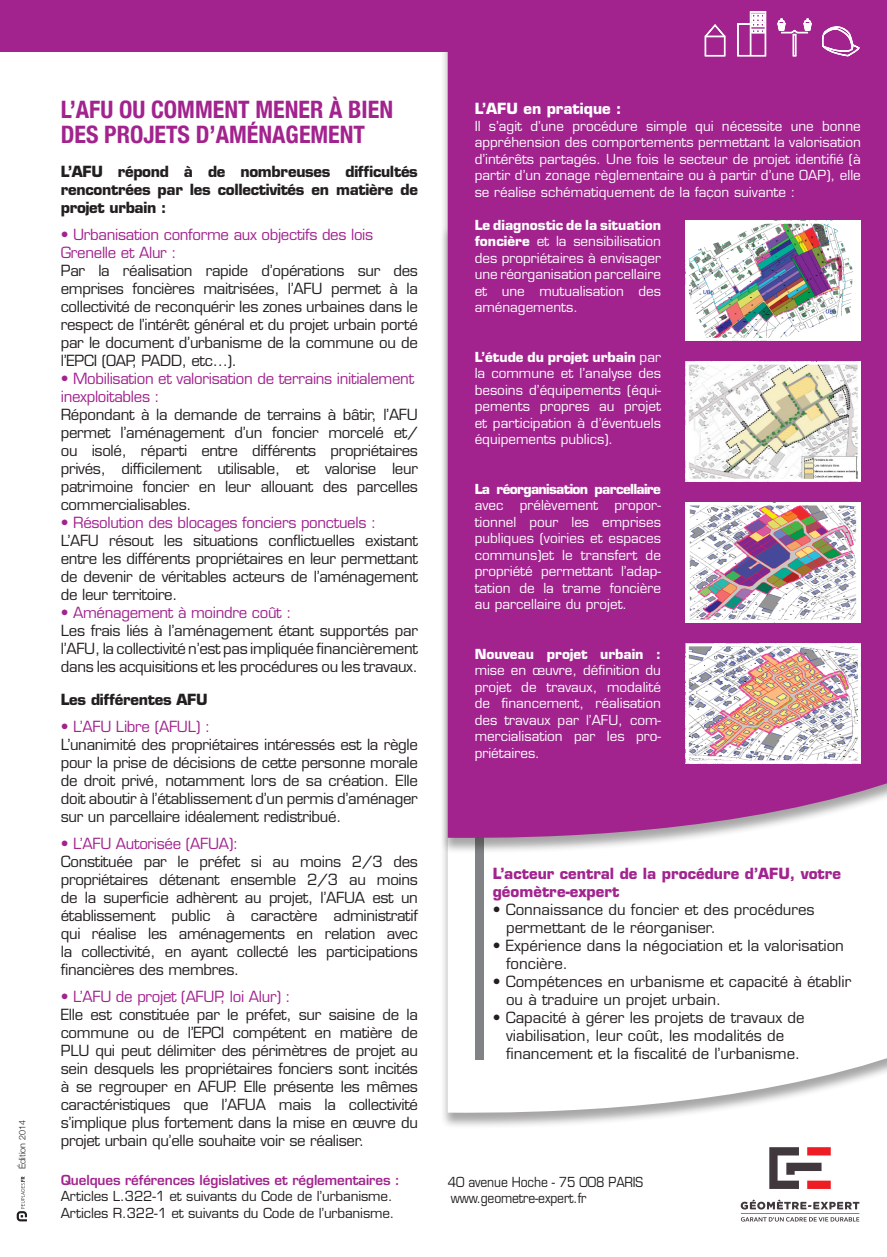
<style>
.page{position:relative;width:887px;height:1257px;background:#fff}
.page>*{position:absolute;margin:0;border:0;box-sizing:border-box;transform-origin:0 0}
.t1{font:700 condensed 24px "Helvetica Neue";color:#a2238e}
.t2{font:15px/18px "Eurostile";letter-spacing:-.02em;color:#231f20;text-align:justify}
.t3{font:15px/18px "Eurostile";color:#231f20}
.t4{font:15px/18px "Eurostile";letter-spacing:-.02em;color:#a2238e}
.t5{font:700 15px/18px "Eurostile";letter-spacing:-.02em;color:#231f20;text-align:justify}
.t6{font:700 15px/18px "Eurostile";color:#a2238e}
.t7{font:700 15px "Eurostile";color:#fff}
.t8{font:13.5px/16.5px "Eurostile";color:#fff;text-align:justify}
.t9{font:13.5px/16.5px "Eurostile";letter-spacing:-.01em;color:#231f20}
.t10{font:600 13.5px "Eurostile";letter-spacing:-.01em;color:#a2238e}
.t11{font:13.5px/16.2px "Eurostile";letter-spacing:-.01em;color:#231f20;scale:.9 1}
.t12{font:700 13.5px "Eurostile";letter-spacing:-.05em;color:#fff}
.t13{font:700 13.5px "Eurostile";color:#fff}
.t14{font:300 9px "Helvetica Neue";color:#231f20}
.s1{font-weight:700}
</style>
<div class="page">
<div style="left:440px;top:224px;width:447px;height:905px;background:#231f20;opacity:.4"></div>
<svg style="left:448px;top:854px;width:439px;height:259px"></svg>
<div style="left:475px;top:817px;width:9px;height:242px;background:#808285"></div>
<div style="left:440px;top:0;width:447px;height:854px;background:#231f20;opacity:.4"></div>
<div style="left:448px;top:52px;width:439px;height:786px;background:#a2238e"></div>
<div style="left:0;top:0;width:887px;height:52px;background:#a2238e"></div>
<svg style="left:17px;top:1176px;width:10px;height:45px"></svg>
<img style="left:690px;top:225px;width:167px;height:112px">
<img style="left:690px;top:366px;width:167px;height:112px">
<div style="left:686px;top:362px;width:175px;height:120px;border:3px solid #fff"></div>
<img style="left:690px;top:506px;width:167px;height:112px">
<div style="left:686px;top:502px;width:175px;height:120px;border:3px solid #fff"></div>
<img style="left:690px;top:647px;width:167px;height:112px">
<div style="left:686px;top:643px;width:175px;height:120px;border:3px solid #fff"></div>
<svg style="left:705px;top:24px;width:20px;height:32px"></svg>
<svg style="left:737px;top:11px;width:29px;height:45px"></svg>
<div style="left:793px;top:34px;width:3px;height:22px;border:1px solid #fff"></div>
<svg style="left:777px;top:18px;width:35px;height:15px"></svg>
<svg style="left:820px;top:26px;width:40px;height:30px"></svg>
<img style="left:718px;top:1125px;width:164px;height:97px">
<p class="t14" style="left:17px;top:1169px;width:50px;rotate:-90deg">édition 2014</p>
<h1 class="t1" style="left:61px;top:95px;width:106px">L’AFU OU COMMENT</h1>
<h1 class="t1" style="left:255px;top:95px;width:15px">MENER</h1>
<h1 class="t1" style="left:329px;top:95px;width:44px">À BIEN</h1>
<h1 class="t1" style="left:61px;top:120px;width:107px">DES PROJETS</h1>
<h1 class="t1" style="left:196px;top:120px;width:77px">D’AMÉNAGEMENT</h1>
<p class="t5" style="left:61px;top:162px;width:359px">L’AFU répond à de nombreuses difficultés rencontrées par les collectivités en matière de projet urbain :</p>
<p class="t4" style="left:61px;top:226px;width:314px">• Urbanisation conforme aux objectifs des lois<br>Grenelle et Alur :</p>
<p class="t2" style="left:61px;top:262px;width:359px">Par la réalisation rapide d’opérations sur des emprises foncières maitrisées, l’AFU permet à la collectivité de reconquérir les zones urbaines dans le respect de l’intérêt général et du projet urbain porté par le document d’urbanisme de la commune ou de l’EPCI (OAP, PADD, etc…).</p>
<p class="t4" style="left:61px;top:370px;width:355px">• Mobilisation et valorisation de terrains initialement inexploitables :</p>
<p class="t2" style="left:61px;top:406px;width:359px">Répondant à la demande de terrains à bâtir, l’AFU permet l’aménagement d’un foncier morcelé et/ ou isolé, réparti entre différents propriétaires privés, difficilement utilisable, et valorise leur patrimoine foncier en leur allouant des parcelles commercialisables.</p>
<p class="t4" style="left:61px;top:514px;width:317px">• Résolution des blocages fonciers ponctuels :</p>
<p class="t2" style="left:61px;top:532px;width:359px">L’AFU résout les situations conflictuelles existant entre les différents propriétaires en leur permettant de devenir de véritables acteurs de l’aménagement de leur territoire.</p>
<p class="t4" style="left:61px;top:604px;width:232px">• Aménagement à moindre coût :</p>
<p class="t2" style="left:61px;top:622px;width:359px">Les frais liés à l’aménagement étant supportés par l’AFU, la collectivité n’est pas impliquée financièrement dans les acquisitions et les procédures ou les travaux.</p>
<p class="t5" style="left:61px;top:690px;width:149px">Les différentes AFU</p>
<p class="t4" style="left:61px;top:718px;width:151px">• L’AFU Libre (AFUL) :</p>
<p class="t2" style="left:61px;top:736px;width:359px">L’unanimité des propriétaires intéressés est la règle pour la prise de décisions de cette personne morale de droit privé, notamment lors de sa création. Elle doit aboutir à l’établissement d’un permis d’aménager sur un parcellaire idéalement redistribué.</p>
<p class="t4" style="left:61px;top:835px;width:179px">• L’AFU Autorisée (AFUA):</p>
<p class="t2" style="left:61px;top:853px;width:359px">Constituée par le préfet si au moins 2/3 des propriétaires détenant ensemble 2/3 au moins de la superficie adhèrent au projet, l’AFUA est un établissement public à caractère administratif qui réalise les aménagements en relation avec la collectivité, en ayant collecté les participations financières des membres.</p>
<p class="t4" style="left:61px;top:988px;width:232px">• L’AFU de projet (AFUP, loi Alur) :</p>
<p class="t2" style="left:61px;top:1006px;width:359px">Elle est constituée par le préfet, sur saisine de la commune ou de l’EPCI compétent en matière de PLU qui peut délimiter des périmètres de projet au sein desquels les propriétaires fonciers sont incités à se regrouper en AFUP. Elle présente les mêmes caractéristiques que l’AFUA mais la collectivité s’implique plus fortement dans la mise en œuvre du projet urbain qu’elle souhaite voir se réaliser.</p>
<p class="t10" style="left:61px;top:1171px;width:341px">Quelques références législatives et réglementaires :</p>
<p class="t9" style="left:61px;top:1188px;width:335px">Articles L.322-1 et suivants du Code de l’urbanisme.<br>Articles R.322-1 et suivants du Code de l’urbanisme.</p>
<p class="t7" style="left:475px;top:100px;width:148px">L’AFU en pratique :</p>
<p class="t8" style="left:475px;top:118px;width:388px">Il s’agit d’une procédure simple qui nécessite une bonne appréhension des comportements permettant la valorisation d’intérêts partagés. Une fois le secteur de projet identifié (à partir d’un zonage règlementaire ou à partir d’une OAP), elle se réalise schématiquement de la façon suivante :</p>
<p class="t8" style="left:475px;top:217px;width:188px"><span class="s1">Le diagnostic de la situation foncière</span> et la sensibilisation des propriétaires à envisager une réorganisation parcellaire et une mutualisation des aménagements.</p>
<p class="t8" style="left:475px;top:349px;width:188px"><span class="s1">L’étude du projet urbain</span> par la commune et l’analyse des besoins d’équipements (équi&shy;pements propres au projet et participation à d’éventuels équipements publics).</p>
<p class="t12" style="left:475px;top:481px;width:188px">La réorganisation parcellaire</p>
<p class="t8" style="left:475px;top:497px;width:188px">avec prélèvement propor&shy;tionnel pour les emprises publiques (voiries et espaces communs)et le transfert de propriété permettant l’adap&shy;tation de la trame foncière au parcellaire du projet.</p>
<p class="t13" style="left:475px;top:645px;width:188px">Nouveau projet urbain :</p>
<p class="t8" style="left:475px;top:662px;width:188px">mise en œuvre, définition du projet de travaux, modalité de financement, réalisation des travaux par l’AFU, com&shy;mercialisation par les pro&shy;priétaires.</p>
<p class="t6" style="left:493px;top:864px;width:350px">L’acteur central de la procédure d’AFU, votre géomètre-expert</p>
<p class="t3" style="left:506px;top:900px;width:310px;text-indent:-13px">• Connaissance du foncier et des procédures permettant de le réorganiser.</p>
<p class="t3" style="left:506px;top:936px;width:339px;text-indent:-13px">• Expérience dans la négociation et la valorisation foncière.</p>
<p class="t3" style="left:506px;top:972px;width:347px;text-indent:-13px">• Compétences en urbanisme et capacité à établir ou à traduire un projet urbain.</p>
<p class="t3" style="left:506px;top:1008px;width:300px;text-indent:-13px">• Capacité à gérer les projets de travaux de viabilisation, leur coût, les modalités de financement et la fiscalité de l’urbanisme.</p>
<p class="t11" style="left:448px;top:1173px;width:219px">40 avenue Hoche - 75 008 PARIS www.geometre-expert.fr</p>
</div>
